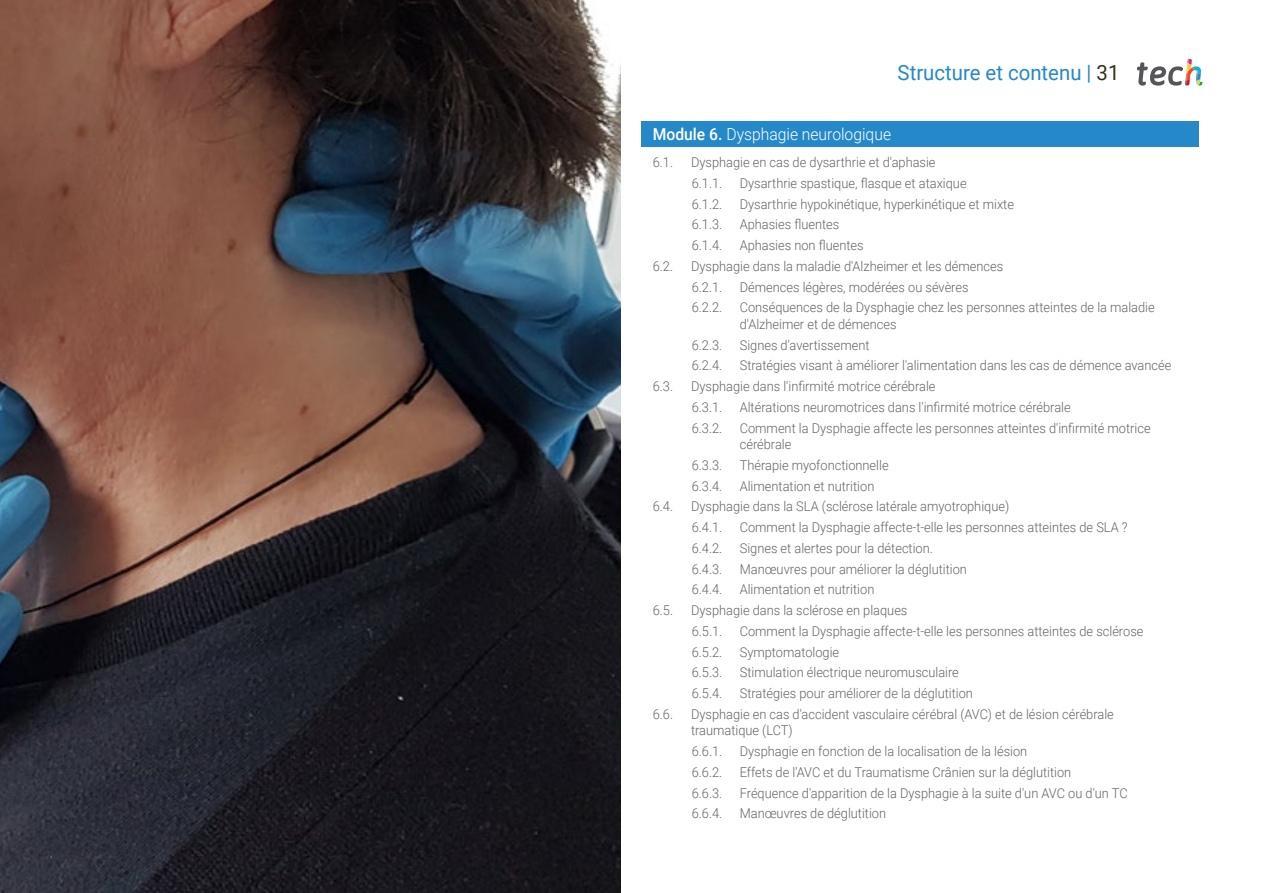
<style>
.page{position:relative;width:1263px;height:893px;background:#fff}
.page>*{position:absolute;margin:0;border:0;box-sizing:border-box;transform-origin:0 0}
.t1{font:21px "Roboto";color:#2488c9}
.t2{font:300 16.5px "Roboto";color:#fff;scale:.95 1}
.t3{font:300 13.5px/20.7px "Roboto";color:#61646a;scale:.95 1}
.s1{color:#312e20}
.s2{font-weight:500}
</style>
<div class="page">
<svg style="left:1137px;top:59px;width:65px;height:27px"></svg>
<div style="left:642px;top:121px;width:557px;height:25px;background:#2488c9"></div>
<img style="left:0;top:0;width:621px;height:893px">
<h1 class="t1" style="left:898px;top:57px;width:223px">Structure et contenu | <span class="s1">31</span></h1>
<p class="t2" style="left:653px;top:123px;width:252px"><span class="s2">Module 6.</span> Dysphagie neurologique</p>
<p class="t3" style="left:653px;top:151px;width:23px">6.1.</p>
<p class="t3" style="left:691px;top:151px;width:259px">Dysphagie en cas de dysarthrie et d'aphasie<br>6.1.1.</p>
<p class="t3" style="left:740px;top:172px;width:240px">Dysarthrie spastique, flasque et ataxique</p>
<p class="t3" style="left:692px;top:193px;width:34px">6.1.2.</p>
<p class="t3" style="left:740px;top:193px;width:290px">Dysarthrie hypokinétique, hyperkinétique et mixte</p>
<p class="t3" style="left:692px;top:214px;width:34px">6.1.3.</p>
<p class="t3" style="left:740px;top:214px;width:106px">Aphasies fluentes</p>
<p class="t3" style="left:692px;top:234px;width:34px">6.1.4.</p>
<p class="t3" style="left:740px;top:234px;width:132px">Aphasies non fluentes</p>
<p class="t3" style="left:653px;top:255px;width:23px">6.2.</p>
<p class="t3" style="left:691px;top:255px;width:330px">Dysphagie dans la maladie d'Alzheimer et les démences<br>6.2.1.</p>
<p class="t3" style="left:740px;top:276px;width:242px">Démences légères, modérées ou sévères</p>
<p class="t3" style="left:692px;top:297px;width:34px">6.2.2.</p>
<p class="t3" style="left:740px;top:299px;width:438px;line-height:16.5px">Conséquences de la Dysphagie chez les personnes atteintes de la maladie d'Alzheimer et de démences</p>
<p class="t3" style="left:692px;top:334px;width:34px">6.2.3.</p>
<p class="t3" style="left:740px;top:334px;width:138px">Signes d'avertissement</p>
<p class="t3" style="left:692px;top:355px;width:34px">6.2.4.</p>
<p class="t3" style="left:740px;top:355px;width:456px">Stratégies visant à améliorer l'alimentation dans les cas de démence avancée</p>
<p class="t3" style="left:653px;top:375px;width:23px">6.3.</p>
<p class="t3" style="left:691px;top:375px;width:259px">Dysphagie dans l'infirmité motrice cérébrale<br>6.3.1.</p>
<p class="t3" style="left:740px;top:396px;width:350px">Altérations neuromotrices dans l'infirmité motrice cérébrale</p>
<p class="t3" style="left:692px;top:417px;width:34px">6.3.2.</p>
<p class="t3" style="left:740px;top:419px;width:434px;line-height:16.5px">Comment la Dysphagie affecte les personnes atteintes d'infirmité motrice cérébrale</p>
<p class="t3" style="left:692px;top:454px;width:34px">6.3.3.</p>
<p class="t3" style="left:740px;top:454px;width:158px">Thérapie myofonctionnelle</p>
<p class="t3" style="left:692px;top:475px;width:34px">6.3.4.</p>
<p class="t3" style="left:740px;top:475px;width:143px">Alimentation et nutrition</p>
<p class="t3" style="left:653px;top:496px;width:23px">6.4.</p>
<p class="t3" style="left:691px;top:496px;width:336px">Dysphagie dans la SLA (sclérose latérale amyotrophique)<br>6.4.1.</p>
<p class="t3" style="left:740px;top:516px;width:410px">Comment la Dysphagie affecte-t-elle les personnes atteintes de SLA ?</p>
<p class="t3" style="left:692px;top:537px;width:34px">6.4.2.</p>
<p class="t3" style="left:740px;top:537px;width:205px">Signes et alertes pour la détection.</p>
<p class="t3" style="left:692px;top:558px;width:34px">6.4.3.</p>
<p class="t3" style="left:740px;top:558px;width:241px">Manœuvres pour améliorer la déglutition</p>
<p class="t3" style="left:692px;top:579px;width:34px">6.4.4.</p>
<p class="t3" style="left:740px;top:579px;width:143px">Alimentation et nutrition</p>
<p class="t3" style="left:653px;top:599px;width:23px">6.5.</p>
<p class="t3" style="left:691px;top:599px;width:229px">Dysphagie dans la sclérose en plaques<br>6.5.1.</p>
<p class="t3" style="left:740px;top:620px;width:426px">Comment la Dysphagie affecte-t-elle les personnes atteintes de sclérose</p>
<p class="t3" style="left:692px;top:641px;width:34px">6.5.2.</p>
<p class="t3" style="left:740px;top:641px;width:106px">Symptomatologie</p>
<p class="t3" style="left:692px;top:662px;width:34px">6.5.3.</p>
<p class="t3" style="left:740px;top:662px;width:232px">Stimulation électrique neuromusculaire</p>
<p class="t3" style="left:692px;top:682px;width:34px">6.5.4.</p>
<p class="t3" style="left:740px;top:682px;width:247px">Stratégies pour améliorer de la déglutition</p>
<p class="t3" style="left:653px;top:703px;width:23px">6.6.</p>
<p class="t3" style="left:691px;top:705px;width:447px;line-height:16.5px">Dysphagie en cas d'accident vasculaire cérébral (AVC) et de lésion cérébrale traumatique (LCT)</p>
<p class="t3" style="left:692px;top:740px;width:34px">6.6.1.</p>
<p class="t3" style="left:740px;top:740px;width:304px">Dysphagie en fonction de la localisation de la lésion</p>
<p class="t3" style="left:692px;top:761px;width:34px">6.6.2.</p>
<p class="t3" style="left:740px;top:761px;width:350px">Effets de l'AVC et du Traumatisme Crânien sur la déglutition</p>
<p class="t3" style="left:692px;top:782px;width:34px">6.6.3.</p>
<p class="t3" style="left:740px;top:782px;width:410px">Fréquence d'apparition de la Dysphagie à la suite d'un AVC ou d'un TC</p>
<p class="t3" style="left:692px;top:803px;width:34px">6.6.4.</p>
<p class="t3" style="left:740px;top:803px;width:156px">Manœuvres de déglutition</p>
</div>
